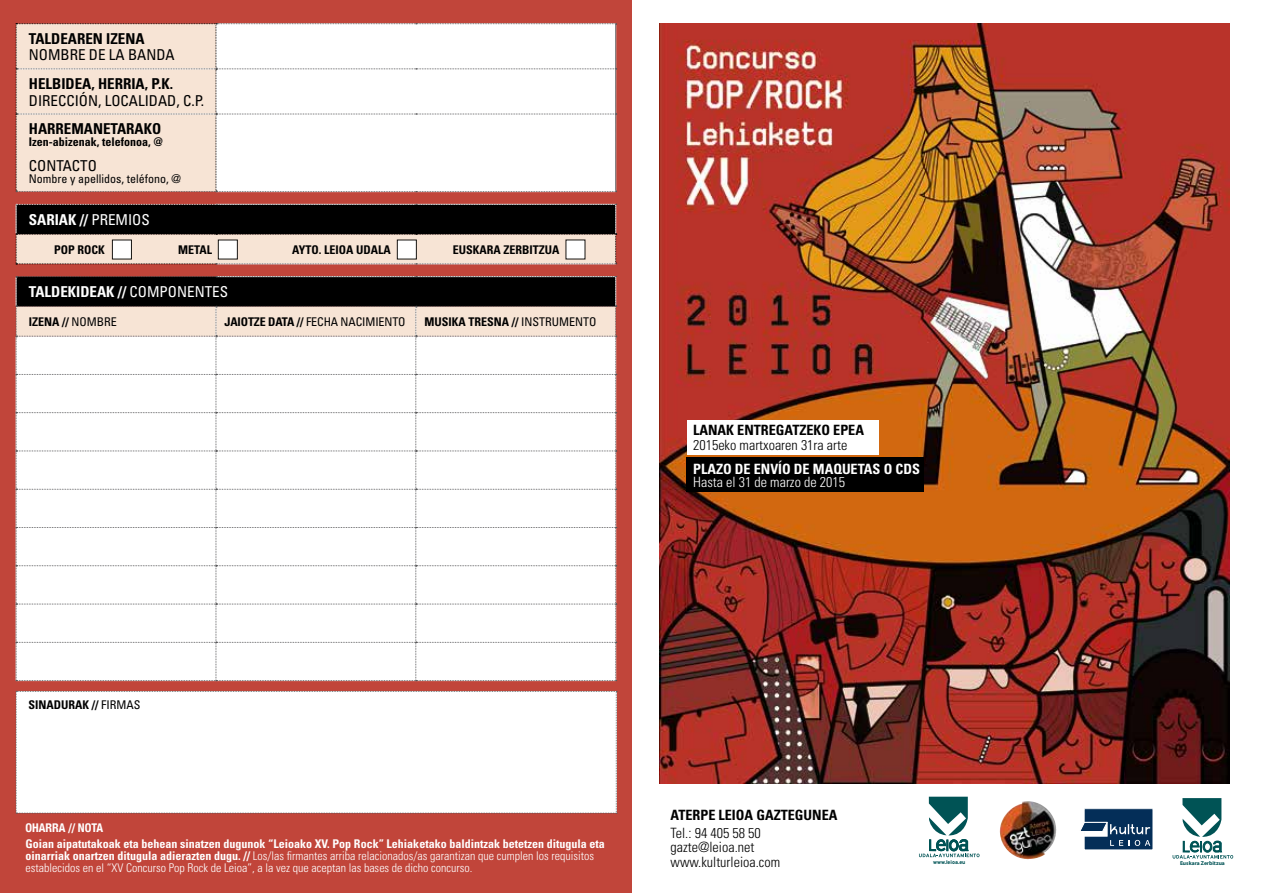
<style>
.page{position:relative;width:1263px;height:893px;background:#fff}
.page>*{position:absolute;margin:0;border:0;box-sizing:border-box;transform-origin:0 0}
.t1{font:700 condensed 15px "Univers";color:#000}
.t2{font:condensed 15px "Univers";color:#000}
.t3{font:700 condensed 15px "Univers";color:#fff}
.t4{font:300 condensed 14.1px/14.1px "Univers";color:#000}
.t5{font:700 condensed 14.1px "Univers";color:#000}
.t6{font:700 condensed 14.1px "Univers";color:#fff}
.t7{font:300 condensed 14.1px "Univers";color:#fff}
.t8{font:300 condensed 12px/12px "Univers";color:#fff}
.t9{font:700 condensed 12px "Univers";color:#000}
.t10{font:condensed 12px "Univers";color:#000}
.t11{font:700 condensed 12px "Helvetica Neue";color:#fff}
.t12{font:700 5.55px "Myriad Pro";color:#005355}
.t13{font:700 5.4px "Interstate";color:#005355}
.s1{font-weight:400}
.s2{font-weight:700}
.s3{font-family:"Univers"}
</style>
<div class="page">
<img style="left:660px;top:23px;width:569px;height:760px">
<div style="left:0;top:0;width:631px;height:893px;background:#c1453a"></div>
<div style="left:1084px;top:809px;width:69px;height:41px;background:#042e58"></div>
<div style="left:1084px;top:808px;width:69px;height:42px;border:1px solid #fff"></div>
<div style="left:1084px;top:822px;width:23px;height:15px;background:#fff;border:1px solid #fff"></div>
<svg style="left:1110px;top:840px;width:19px;height:6px"></svg>
<svg style="left:1135px;top:840px;width:15px;height:6px"></svg>
<svg style="left:1080px;top:821px;width:70px;height:13px"></svg>
<img style="left:999px;top:801px;width:39px;height:58px">
<svg style="left:1172px;top:798px;width:61px;height:61px"></svg>
<svg style="left:16px;top:264px;width:600px;height:1px"></svg>
<svg style="left:16px;top:23px;width:601px;height:169px;background:#f9f3ee"></svg>
<svg style="left:16px;top:204px;width:601px;height:60px;background:#756c65"></svg>
<svg style="left:16px;top:276px;width:601px;height:405px;background:#e9e7e6"></svg>
<div style="left:112px;top:240px;width:20px;height:19px;background:#fff;border:1px solid #181613"></div>
<div style="left:218px;top:240px;width:20px;height:19px;background:#fff;border:1px solid #181613"></div>
<div style="left:397px;top:240px;width:20px;height:19px;background:#fff;border:1px solid #181613"></div>
<div style="left:566px;top:240px;width:19px;height:19px;background:#fff"></div>
<div style="left:16px;top:691px;width:601px;height:123px;background:#fff"></div>
<svg style="left:919px;top:797px;width:60px;height:60px"></svg>
<div style="left:687px;top:457px;width:237px;height:34px;background:#000"></div>
<div style="left:687px;top:420px;width:191px;height:34px;background:#fff"></div>
<p class="t1" style="left:29px;top:29px;width:117px">TALDEAREN IZENA</p>
<p class="t2" style="left:29px;top:46px;width:147px">NOMBRE DE LA BANDA</p>
<p class="t1" style="left:29px;top:74px;width:146px">HELBIDEA, HERRIA, P.K.</p>
<p class="t2" style="left:29px;top:91px;width:177px">DIRECCIÓN, LOCALIDAD, C.P.</p>
<p class="t1" style="left:29px;top:120px;width:134px">HARREMANETARAKO</p>
<p class="t9" style="left:29px;top:134px;width:136px">Izen-abizenak, telefonoa, @</p>
<p class="t2" style="left:29px;top:156px;width:70px">CONTACTO</p>
<p class="t10" style="left:29px;top:171px;width:154px">Nombre y apellidos, teléfono, @</p>
<p class="t3" style="left:29px;top:211px;width:122px">SARIAK // <span class="s1">PREMIOS</span></p>
<p class="t9" style="left:54px;top:243px;width:52px">POP ROCK</p>
<p class="t9" style="left:178px;top:243px;width:35px">METAL</p>
<p class="t9" style="left:292px;top:243px;width:100px">AYTO. LEIOA UDALA</p>
<p class="t9" style="left:453px;top:243px;width:108px">EUSKARA ZERBITZUA</p>
<p class="t3" style="left:29px;top:283px;width:201px">TALDEKIDEAK // <span class="s1">COMPONENTES</span></p>
<p class="t9" style="left:29px;top:314px;width:90px">IZENA // <span class="s1">NOMBRE</span></p>
<p class="t10" style="left:224px;top:314px;width:183px"><span class="s2">JAIOTZE DATA //</span> FECHA NACIMIENTO</p>
<p class="t9" style="left:424px;top:314px;width:174px">MUSIKA TRESNA // <span class="s1">INSTRUMENTO</span></p>
<p class="t5" style="left:693px;top:421px;width:172px">LANAK ENTREGATZEKO EPEA</p>
<p class="t4" style="left:693px;top:438px;width:156px">2015eko martxoaren 31ra arte</p>
<p class="t6" style="left:693px;top:460px;width:228px">PLAZO DE ENVÍO DE MAQUETAS O CDS</p>
<p class="t7" style="left:693px;top:473px;width:153px">Hasta el 31 de marzo de 2015</p>
<p class="t9" style="left:28px;top:697px;width:114px">SINADURAK // <span class="s1">FIRMAS</span></p>
<p class="t11" style="left:26px;top:818px;width:79px">OHARRA <span class="s3">//</span> NOTA</p>
<p class="t8" style="left:26px;top:838px;width:581px"><span class="s2">Goian aipatutakoak eta behean sinatzen dugunok “Leioako XV. Pop Rock” Lehiaketako baldintzak betetzen ditugula eta oinarriak onartzen ditugula adierazten dugu. //</span> Los/las firmantes arriba relacionados/as garantizan que cumplen los requisitos establecidos en el “XV Concurso Pop Rock de Leioa”, a la vez que aceptan las bases de dicho concurso.</p>
<p class="t5" style="left:671px;top:806px;width:168px">ATERPE LEIOA GAZTEGUNEA</p>
<p class="t4" style="left:671px;top:826px;width:111px">Tel.: 94 405 58 50 gazte@leioa.net www.kulturleioa.com</p>
<p class="t13" style="left:933px;top:859px;width:34px">www.leioa.eu</p>
<p class="t12" style="left:1180px;top:859px;width:46px">Euskara Zerbitzua</p>
</div>
